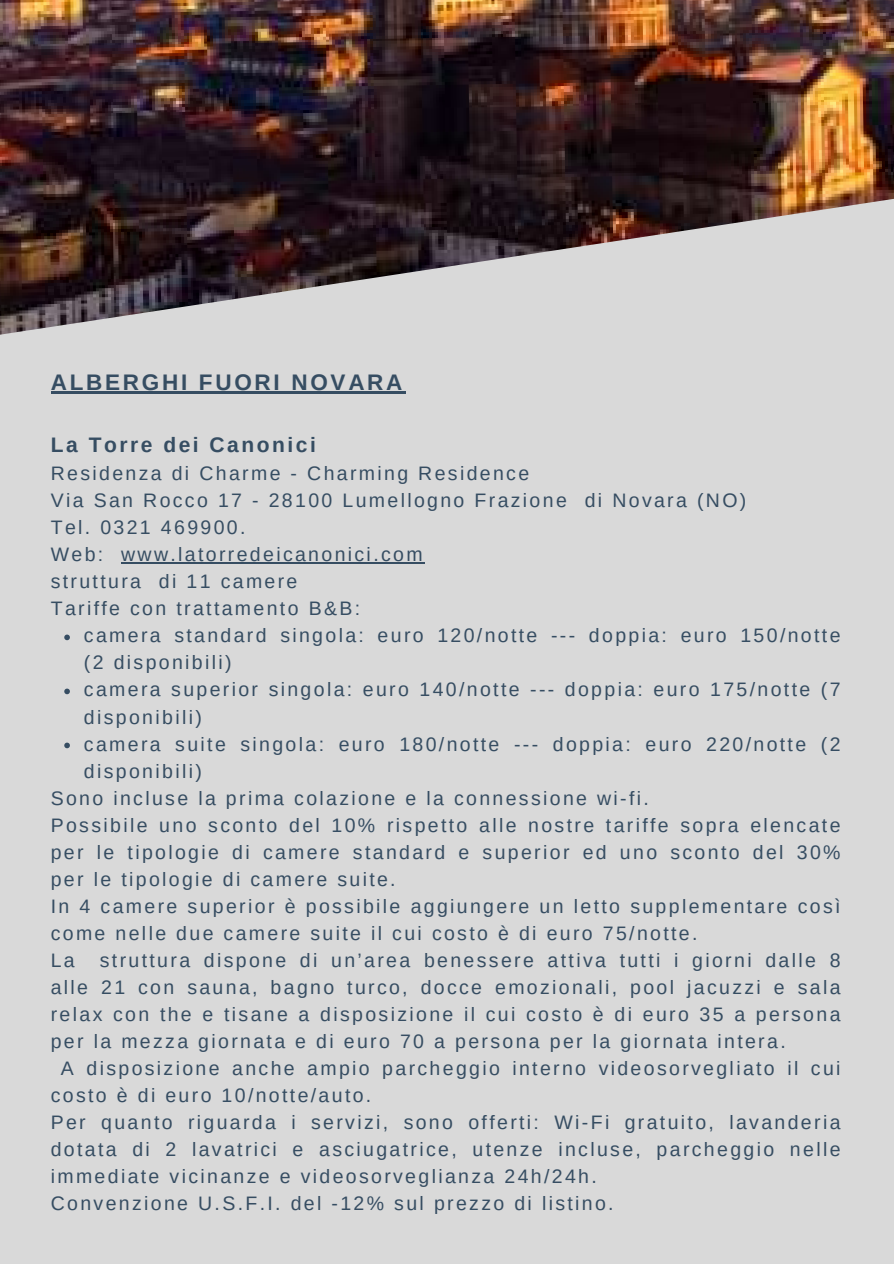
<style>
.page{position:relative;width:894px;height:1264px;background:#fff}
.page>*{position:absolute;margin:0;border:0;box-sizing:border-box;transform-origin:0 0}
.t1{font:700 22.5px "Arimo";letter-spacing:.12em;color:#364d62}
.t2{font:700 21px "Arimo";letter-spacing:.12em;color:#364d62}
.t3{font:19.5px/27px "Arimo";letter-spacing:.12em;color:#364d62}
</style>
<div class="page">
<div style="left:0;top:0;width:893px;height:1263px;background:#d9d9d9"></div>
<img style="left:0;top:0;width:893px;height:335px">
<hr style="left:51px;top:391px;width:354px;height:3px;background:#364d62">
<hr style="left:121px;top:562px;width:304px;height:1px;background:#364d62">
<svg style="left:64px;top:634px;width:6px;height:6px"></svg>
<svg style="left:64px;top:688px;width:6px;height:6px"></svg>
<svg style="left:64px;top:742px;width:6px;height:6px"></svg>
<p class="t1" style="left:51px;top:370px;width:353px">ALBERGHI FUORI NOVARA</p>
<p class="t2" style="left:51px;top:433px;width:266px">La Torre dei Canonici</p>
<p class="t3" style="left:51px;top:460px;width:697px">Residenza di Charme - Charming Residence<br>Via San Rocco 17 - 28100 Lumellogno Frazione di Novara (NO)<br>Tel. 0321 469900.<br>Web: www.latorredeicanonici.com<br>struttura di 11 camere<br>Tariffe con trattamento B&amp;B:</p>
<p class="t3" style="left:84px;top:622px;width:757px">camera standard singola: euro 120/notte --- doppia: euro 150/notte</p>
<p class="t3" style="left:84px;top:649px;width:149px">(2 disponibili)</p>
<p class="t3" style="left:84px;top:676px;width:757px">camera superior singola: euro 140/notte --- doppia: euro 175/notte (7</p>
<p class="t3" style="left:84px;top:703px;width:119px">disponibili)</p>
<p class="t3" style="left:84px;top:730px;width:757px">camera suite singola: euro 180/notte --- doppia: euro 220/notte (2</p>
<p class="t3" style="left:84px;top:757px;width:119px">disponibili)</p>
<p class="t3" style="left:51px;top:784px;width:599px">Sono incluse la prima colazione e la connessione wi-fi.</p>
<p class="t3" style="left:51px;top:811px;width:791px">Possibile uno sconto del 10% rispetto alle nostre tariffe sopra elencate</p>
<p class="t3" style="left:51px;top:838px;width:791px">per le tipologie di camere standard e superior ed uno sconto del 30%</p>
<p class="t3" style="left:51px;top:865px;width:346px">per le tipologie di camere suite.</p>
<p class="t3" style="left:51px;top:892px;width:791px">In 4 camere superior è possibile aggiungere un letto supplementare così</p>
<p class="t3" style="left:51px;top:919px;width:648px">come nelle due camere suite il cui costo è di euro 75/notte.</p>
<p class="t3" style="left:51px;top:946px;width:26px">La</p>
<p class="t3" style="left:100px;top:946px;width:742px">struttura dispone di un’area benessere attiva tutti i giorni dalle 8</p>
<p class="t3" style="left:51px;top:973px;width:791px">alle 21 con sauna, bagno turco, docce emozionali, pool jacuzzi e sala</p>
<p class="t3" style="left:51px;top:1000px;width:791px">relax con the e tisane a disposizione il cui costo è di euro 35 a persona</p>
<p class="t3" style="left:51px;top:1027px;width:736px">per la mezza giornata e di euro 70 a persona per la giornata intera.</p>
<p class="t3" style="left:61px;top:1054px;width:780px">A disposizione anche ampio parcheggio interno videosorvegliato il cui</p>
<p class="t3" style="left:51px;top:1081px;width:322px">costo è di euro 10/notte/auto.</p>
<p class="t3" style="left:51px;top:1108px;width:791px">Per quanto riguarda i servizi, sono offerti: Wi-Fi gratuito, lavanderia</p>
<p class="t3" style="left:51px;top:1135px;width:791px">dotata di 2 lavatrici e asciugatrice, utenze incluse, parcheggio nelle</p>
<p class="t3" style="left:51px;top:1162px;width:547px">immediate vicinanze e videosorveglianza 24h/24h.</p>
<p class="t3" style="left:51px;top:1189px;width:564px">Convenzione U.S.F.I. del -12% sul prezzo di listino.</p>
</div>
